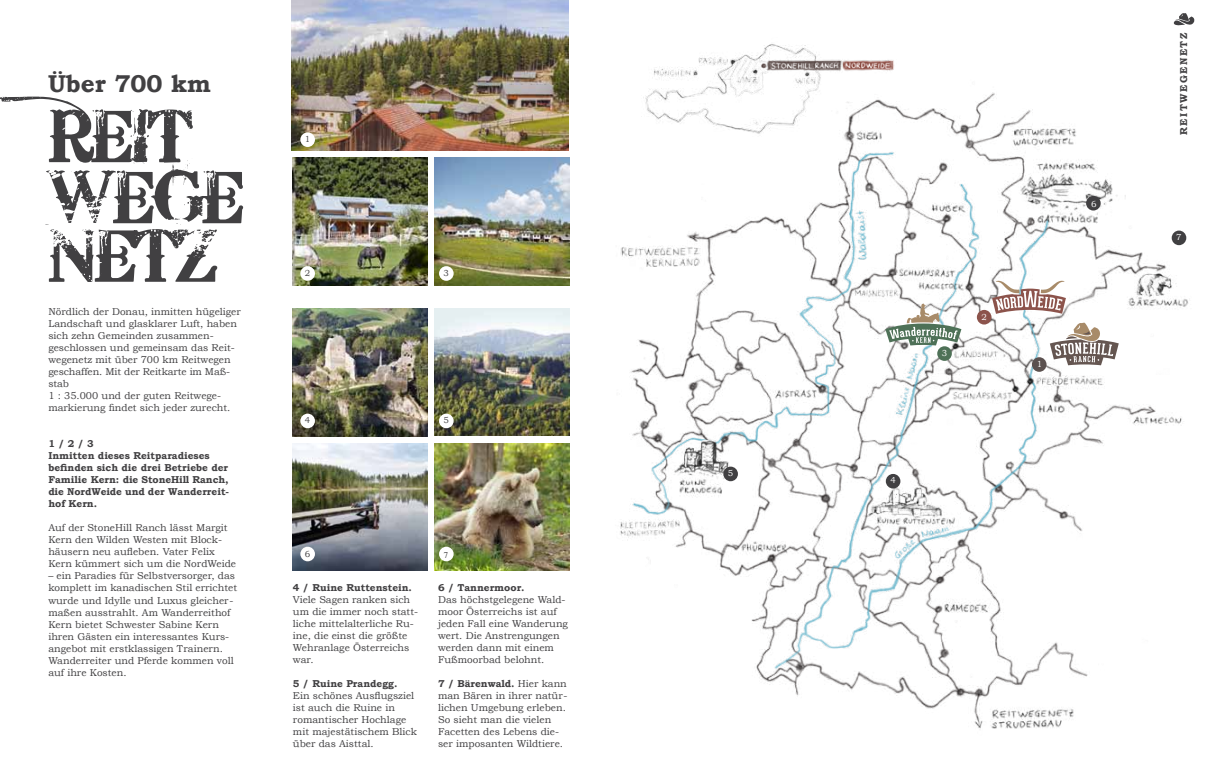
<style>
.page{position:relative;width:1205px;height:780px;background:#fff}
.page>*{position:absolute;margin:0;border:0;box-sizing:border-box;transform-origin:0 0}
.t1{font:700 24.25px "Bookman Old Style";color:#414042}
.t2{font:10px/12px "Bookman Old Style";color:#414042}
.t3{font:700 10px/12px "Bookman Old Style";color:#414042}
.t4{font:700 10px "Bookman Old Style";letter-spacing:.15em;color:#414042}
.t5{font:8.75px "Bookman Old Style";color:#fff}
.t6{font:8.75px "Bookman Old Style";color:#414042}
.t7{font:8.75px "Times";color:#414042}
.s1{font-weight:700}
</style>
<div class="page">
<svg style="left:0;top:96px;width:243px;height:186px"></svg>
<img style="left:293px;top:308px;width:135px;height:128px">
<img style="left:435px;top:308px;width:134px;height:127px">
<img style="left:293px;top:443px;width:135px;height:128px">
<img style="left:435px;top:443px;width:134px;height:128px">
<img style="left:292px;top:0;width:276px;height:150px">
<img style="left:292px;top:158px;width:135px;height:127px">
<img style="left:434px;top:158px;width:135px;height:127px">
<img style="left:620px;top:92px;width:568px;height:637px">
<div style="left:937px;top:346px;width:15px;height:15px;background:#4e7157;border-radius:50%"></div>
<div style="left:1032px;top:357px;width:14px;height:15px;background:#5b514f;border-radius:50%"></div>
<div style="left:977px;top:310px;width:14px;height:14px;background:#8c534b;border-radius:50%"></div>
<div style="left:886px;top:474px;width:14px;height:14px;background:#414042;border-radius:50%"></div>
<div style="left:723px;top:466px;width:15px;height:15px;background:#414042;border-radius:50%"></div>
<div style="left:1086px;top:196px;width:14px;height:14px;background:#414042;border-radius:50%"></div>
<div style="left:1171px;top:230px;width:15px;height:15px;background:#414042;border-radius:50%"></div>
<svg style="left:992px;top:281px;width:74px;height:33px"></svg>
<svg style="left:1050px;top:322px;width:69px;height:43px"></svg>
<svg style="left:885px;top:303px;width:76px;height:42px"></svg>
<img style="left:634px;top:44px;width:262px;height:92px">
<div style="left:300px;top:132px;width:15px;height:15px;background:#fff;border-radius:50%"></div>
<div style="left:439px;top:546px;width:15px;height:15px;background:#fff;border-radius:50%"></div>
<div style="left:300px;top:413px;width:15px;height:15px;background:#fff;border-radius:50%"></div>
<div style="left:439px;top:413px;width:15px;height:15px;background:#fff;border-radius:50%"></div>
<div style="left:300px;top:266px;width:15px;height:15px;background:#fff;border-radius:50%"></div>
<div style="left:439px;top:266px;width:15px;height:15px;background:#fff;border-radius:50%"></div>
<div style="left:300px;top:546px;width:15px;height:15px;background:#fff;border-radius:50%"></div>
<svg style="left:1173px;top:13px;width:22px;height:13px"></svg>
<h1 class="t1" style="left:48px;top:70px;width:164px">Über 700 km</h1>
<p class="t6" style="left:305px;top:134px;width:7px">1</p>
<p class="t6" style="left:305px;top:268px;width:7px">2</p>
<p class="t6" style="left:444px;top:268px;width:7px">3</p>
<p class="t2" style="left:48px;top:306px;width:194px">Nördlich der Donau, inmitten hügeliger<br>Landschaft und glasklarer Luft, haben sich zehn Gemeinden zusammen&shy;geschlossen und gemeinsam das Reit&shy;wegenetz mit über 700 km Reitwegen geschaffen. Mit der Reitkarte im Maß&shy;stab<br>1 : 35.000 und der guten Reitwege&shy;markierung findet sich jeder zurecht.</p>
<p class="t3" style="left:48px;top:438px;width:182px">1 / 2 / 3<br>Inmitten dieses Reitparadieses befinden sich die drei Betriebe der<br>Familie Kern: die StoneHill Ranch, die NordWeide und der Wanderreit&shy;hof Kern.</p>
<p class="t2" style="left:48px;top:522px;width:189px">Auf der StoneHill Ranch lässt Margit Kern den Wilden Westen mit Block&shy;häusern neu aufleben. Vater Felix Kern kümmert sich um die NordWeide</p>
<p class="t2" style="left:48px;top:570px;width:190px">– ein Paradies für Selbstversorger, das komplett im kanadischen Stil errichtet wurde und Idylle und Luxus gleicher&shy;maßen ausstrahlt. Am Wanderreithof Kern bietet Schwester Sabine Kern ihren Gästen ein interessantes Kurs&shy;angebot mit erstklassigen Trainern.<br>Wanderreiter und Pferde kommen voll auf ihre Kosten.</p>
<p class="t3" style="left:293px;top:581px;width:120px">4 / Ruine Ruttenstein.</p>
<p class="t6" style="left:305px;top:415px;width:7px">4</p>
<p class="t6" style="left:444px;top:415px;width:7px">5</p>
<p class="t6" style="left:305px;top:548px;width:7px">6</p>
<p class="t7" style="left:444px;top:546px;width:6px">7</p>
<p class="t3" style="left:438px;top:581px;width:88px">6 / Tannermoor.</p>
<p class="t2" style="left:438px;top:593px;width:131px">Das höchstgelegene Wald&shy;moor Österreichs ist auf jeden Fall eine Wanderung wert. Die Anstrengungen werden dann mit einem<br>Fußmoorbad belohnt.</p>
<p class="t2" style="left:438px;top:677px;width:131px"><span class="s1">7 / Bärenwald.</span> Hier kann man Bären in ihrer natür&shy;lichen Umgebung erleben.<br>So sieht man die vielen<br>Facetten des Lebens die&shy;ser imposanten Wildtiere.</p>
<p class="t2" style="left:293px;top:593px;width:127px">Viele Sagen ranken sich um die immer noch statt&shy;liche mittelalterliche Ru&shy;ine, die einst die größte<br>Wehranlage Österreichs war.</p>
<p class="t3" style="left:293px;top:677px;width:106px">5 / Ruine Prandegg.</p>
<p class="t2" style="left:293px;top:689px;width:125px">Ein schönes Ausflugsziel ist auch die Ruine in romantischer Hochlage mit majestätischem Blick über das Aisttal.</p>
<p class="t5" style="left:728px;top:468px;width:7px">5</p>
<p class="t5" style="left:942px;top:348px;width:7px">3</p>
<p class="t5" style="left:981px;top:312px;width:7px">2</p>
<p class="t5" style="left:890px;top:475px;width:7px">4</p>
<p class="t5" style="left:1091px;top:199px;width:7px">6</p>
<p class="t5" style="left:1037px;top:359px;width:7px">1</p>
<p class="t4" style="left:1178px;top:135px;width:104px;rotate:-90deg">reitwegenet z</p>
<p class="t5" style="left:1176px;top:232px;width:7px">7</p>
</div>
